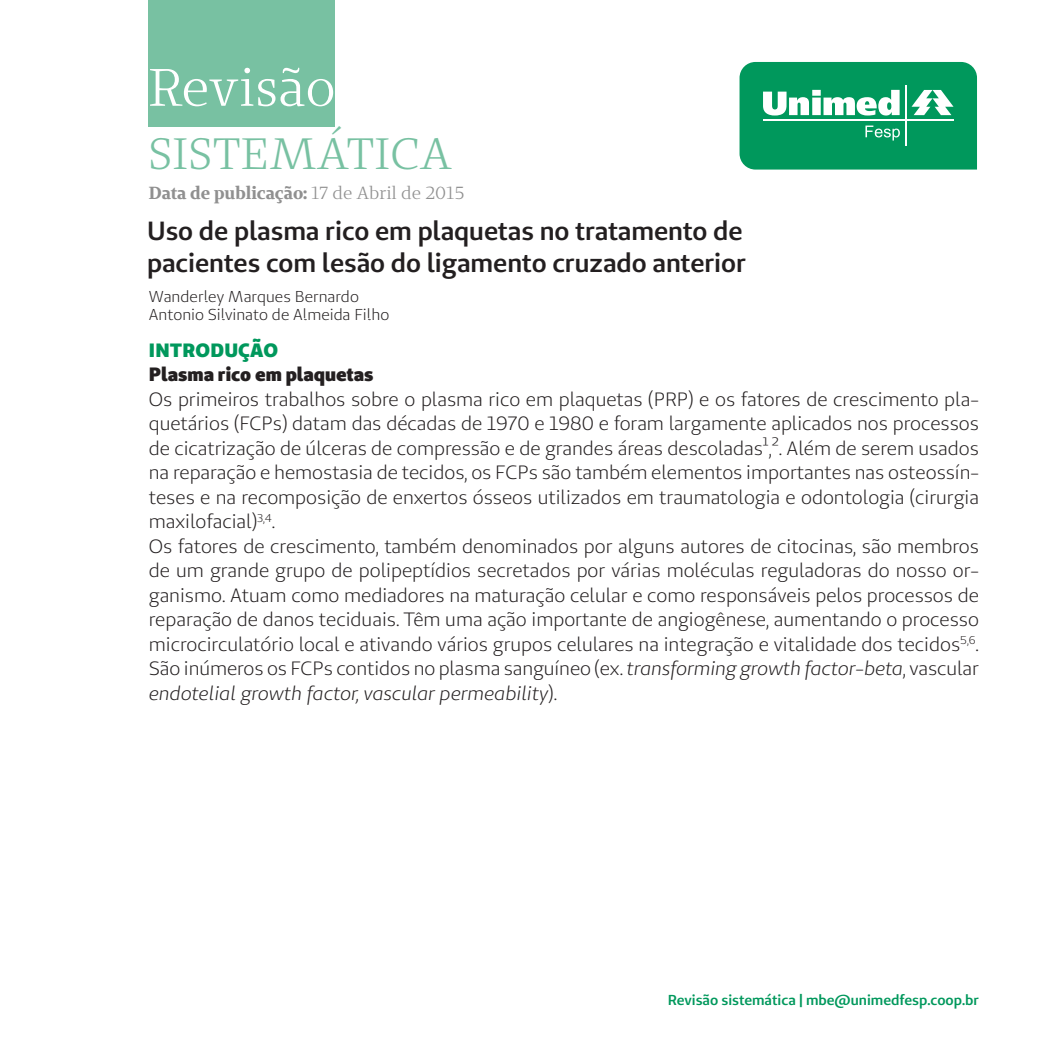
<style>
.page{position:relative;width:1042px;height:1042px;background:#fff}
.page>*{position:absolute;margin:0;border:0;box-sizing:border-box;transform-origin:0 0}
.t1{font:52.5px "Unimed Serif";color:#fff}
.t2{font:43.75px "Unimed Serif";letter-spacing:.01em;color:#78c1a2}
.Título{font:600 26.25px/31.5px "Unimed Sans";color:#231f20}
.Texto{font:19.25px/24.5px "Unimed Sans";color:#231f20;text-align:justify}
.Texto-2{font:900 19.25px "Unimed Sans";color:#231f20}
.Intertítulo{font:900 19.25px "Unimed Sans";letter-spacing:.01em;color:#00985c}
.t3{font:700 17.5px "Unimed Serif";color:#909090}
.Crédito_de_texto{font:15.75px "Unimed Sans";letter-spacing:.005em;color:#231f20}
.t4{font:600 14.35px "Unimed Sans";color:#00985c}
.s1{font-weight:400}
.s2{font-style:italic}
</style>
<div class="page">
<div style="left:148px;top:0;width:186px;height:127px;background:#78c1a2"></div>
<svg style="left:739px;top:62px;width:238px;height:108px;background:#24a673"></svg>
<h1 class="t1" style="left:148px;top:54px;width:189px">Revisão</h1>
<h2 class="t2" style="left:148px;top:126px;width:305px">SISTEMÁTICA</h2>
<p class="t3" style="left:149px;top:181px;width:317px">Data de publicação: <span class="s1">17 de Abril de 2015</span></p>
<p class="Título" style="left:147px;top:215px;width:600px">Uso de plasma rico em plaquetas no tratamento de pacientes com lesão do ligamento cruzado anterior</p>
<p class="Crédito_de_texto" style="left:149px;top:286px;width:212px">Wanderley Marques Bernardo</p>
<p class="Crédito_de_texto" style="left:149px;top:305px;width:242px">Antonio Silvinato de Almeida Filho</p>
<p class="Intertítulo" style="left:149px;top:337px;width:131px">INTRODUÇÃO</p>
<p class="Texto-2" style="left:149px;top:361px;width:226px">Plasma rico em plaquetas</p>
<p class="Texto" style="left:149px;top:387px;width:831px">Os primeiros trabalhos sobre o plasma rico em plaquetas (PRP) e os fatores de crescimento pla&shy;quetários (FCPs) datam das décadas de 1970 e 1980 e foram largamente aplicados nos processos de cicatrização de úlceras de compressão e de grandes áreas descoladas¹,². Além de serem usados na reparação e hemostasia de tecidos, os FCPs são também elementos importantes nas osteossín&shy;teses e na recomposição de enxertos ósseos utilizados em traumatologia e odontologia (cirurgia maxilofacial)<sup>3,4</sup>.</p>
<p class="Texto" style="left:149px;top:534px;width:831px">Os fatores de crescimento, também denominados por alguns autores de citocinas, são membros de um grande grupo de polipeptídios secretados por várias moléculas reguladoras do nosso or&shy;ganismo. Atuam como mediadores na maturação celular e como responsáveis pelos processos de reparação de danos teciduais. Têm uma ação importante de angiogênese, aumentando o processo microcirculatório local e ativando vários grupos celulares na integração e vitalidade dos tecidos<sup>5,6</sup>.<br>São inúmeros os FCPs contidos no plasma sanguíneo (ex. <span class="s2">transforming growth factor-beta</span>, vascular <span class="s2">endotelial growth factor, vascular permeability</span>).</p>
<p class="t4" style="left:668px;top:990px;width:313px">Revisão sistemática | mbe@unimedfesp.coop.br</p>
</div>
